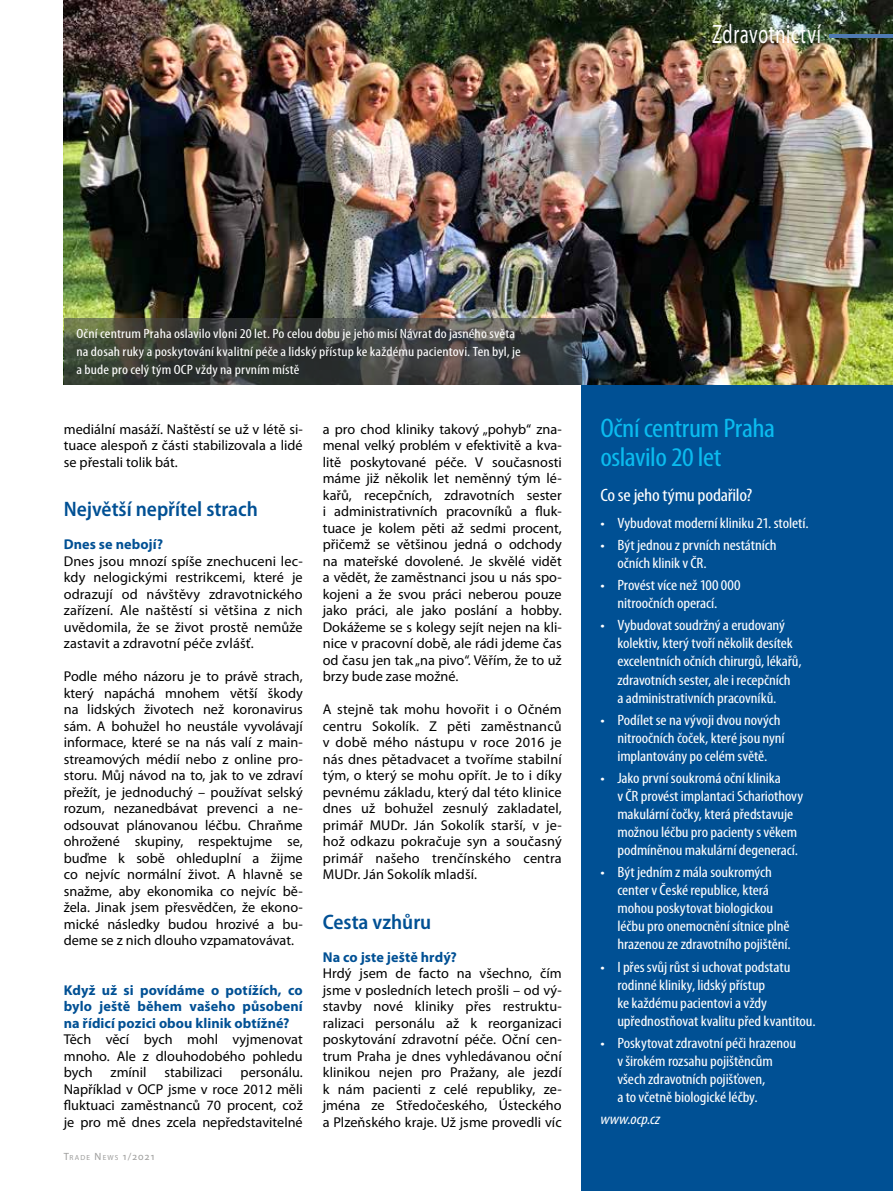
<style>
.page{position:relative;width:893px;height:1191px;background:#fff}
.page>*{position:absolute;margin:0;border:0;box-sizing:border-box;transform-origin:0 0}
.t1{font:condensed 27px/28.5px "Myriad Pro";letter-spacing:-.02em;color:#0bbbef;scale:1.12 1}
.t2{font:27px "Myriad Pro";letter-spacing:.04em;color:#fff;scale:.67 1}
.t3{font:600 semi-condensed 21px "Myriad Pro";color:#005094}
.t4{font:condensed 18px "Myriad Pro";letter-spacing:-.015em;color:#fff;scale:1.12 1}
.t5{font:condensed 15px/18px "Myriad Pro";letter-spacing:-.005em;color:#fff;scale:1.12 1}
.t6{font:italic condensed 15px "Myriad Pro";letter-spacing:.005em;color:#fff;scale:1.12 1}
.t7{font:14.25px/16.5px "Myriad Pro";color:#000;text-align:justify}
.t8{font:700 14.25px/16.5px "Myriad Pro";letter-spacing:.005em;color:#005094;text-align:justify}
.t9{font:condensed 13.5px/18px "Myriad Pro";letter-spacing:.01em;color:#fff;scale:1.15 1}
.t10{font:7.35px "Myriad Pro";letter-spacing:.165em;color:#9d9d9c}
.s1{font-size:10.5px}
</style>
<div class="page">
<div style="left:582px;top:0;width:311px;height:1191px;background:#005094"></div>
<img style="left:64px;top:0;width:829px;height:384px">
<svg style="left:64px;top:318px;width:518px;height:66px;background:#3f423d"></svg>
<hr style="left:829px;top:34px;width:64px;height:3px;background:#4f7ab3">
<h1 class="t2" style="left:712px;top:17px;width:164px">Zdravotnictví</h1>
<p class="t9" style="left:77px;top:324px;width:388px">Oční centrum Praha oslavilo vloni 20 let. Po celou dobu je jeho misí Návrat do jasného světa na dosah ruky a poskytování kvalitní péče a lidský přístup ke každému pacientovi. Ten byl, je a bude pro celý tým OCP vždy na prvním místě</p>
<p class="t7" style="left:64px;top:420px;width:240px">mediální masáží. Naštěstí se už v létě si&shy;tuace alespoň z části stabilizovala a lidé se přestali tolik bát.</p>
<h2 class="t3" style="left:64px;top:496px;width:196px">Největší nepřítel strach</h2>
<p class="t8" style="left:64px;top:535px;width:101px">Dnes se nebojí?</p>
<p class="t7" style="left:64px;top:552px;width:240px">Dnes jsou mnozí spíše znechuceni lec&shy;kdy nelogickými restrikcemi, které je odrazují od návštěvy zdravotnického zařízení. Ale naštěstí si většina z nich uvědomila, že se život prostě nemůže zastavit a zdravotní péče zvlášť.</p>
<p class="t7" style="left:64px;top:668px;width:240px">Podle mého názoru je to právě strach, který napáchá mnohem větší škody na lidských životech než koronavirus sám. A bohužel ho neustále vyvolávají informace, které se na nás valí z main&shy;streamových médií nebo z online pro&shy;storu. Můj návod na to, jak to ve zdraví přežít, je jednoduchý – používat selský rozum, nezanedbávat prevenci a ne&shy;odsouvat plánovanou léčbu. Chraňme ohrožené skupiny, respektujme se, buďme k sobě ohleduplní a žijme co nejvíc normální život. A hlavně se snažme, aby ekonomika co nejvíc bě&shy;žela. Jinak jsem přesvědčen, že ekono&shy;mické následky budou hrozivé a bu&shy;deme se z nich dlouho vzpamatovávat.</p>
<p class="t8" style="left:64px;top:981px;width:240px">Když už si povídáme o potížích, co bylo ještě během vašeho působení na řídicí pozici obou klinik obtížné?</p>
<p class="t7" style="left:64px;top:1031px;width:240px">Těch věcí bych mohl vyjmenovat mnoho. Ale z dlouhodobého pohledu bych</p>
<p class="t7" style="left:64px;top:1064px;width:240px;text-indent:177px">personálu.<br>Například v OCP jsme v roce 2012 měli fluktuaci zaměstnanců 70 procent, což je pro mě dnes zcela nepředstavitelné</p>
<p class="t7" style="left:111px;top:1064px;width:37px">zmínil</p>
<p class="t7" style="left:165px;top:1064px;width:60px">stabilizaci</p>
<p class="t10" style="left:64px;top:1152px;width:92px"><span class="s1">T</span>RADE <span class="s1">N</span>EWS <span class="s1">1/2021</span></p>
<p class="t7" style="left:323px;top:420px;width:240px">a pro chod kliniky takový „pohyb“ zna&shy;menal velký problém v efektivitě a kva&shy;litě poskytované péče. V současnosti máme již několik let neměnný tým lé&shy;kařů, recepčních, zdravotních sester i administrativních pracovníků a fluk&shy;tuace je kolem pěti až sedmi procent, přičemž se většinou jedná o odchody na mateřské dovolené. Je skvělé vidět a vědět, že zaměstnanci jsou u nás spo&shy;kojeni a že svou práci neberou pouze jako práci, ale jako poslání a hobby.<br>Dokážeme se s kolegy sejít nejen na kli&shy;nice v pracovní době, ale rádi jdeme čas od času jen tak „na pivo“. Věřím, že to už brzy bude zase možné.</p>
<p class="t7" style="left:323px;top:701px;width:240px">A stejně tak mohu hovořit i o Očném centru Sokolík. Z pěti zaměstnanců v době mého nástupu v roce 2016 je nás dnes pětadvacet a tvoříme stabilní tým, o který se mohu opřít. Je to i díky pevnému základu, který dal této klinice dnes už bohužel zesnulý zakladatel, primář MUDr. Ján Sokolík starší, v je&shy;hož odkazu pokračuje syn a současný primář našeho trenčínského centra MUDr. Ján Sokolík mladší.</p>
<h2 class="t3" style="left:323px;top:908px;width:110px">Cesta vzhůru</h2>
<p class="t8" style="left:323px;top:948px;width:136px">Na co jste ještě hrdý?</p>
<p class="t7" style="left:323px;top:965px;width:240px">Hrdý jsem de facto na všechno, čím jsme v posledních letech prošli – od vý&shy;stavby nové kliniky přes restruktu&shy;ralizaci personálu až k reorganizaci poskytování zdravotní péče. Oční cen&shy;trum Praha je dnes vyhledávanou oční klinikou nejen pro Pražany, ale jezdí k nám pacienti z celé republiky, ze&shy;jména ze Středočeského, Ústeckého a Plzeňského kraje. Už jsme provedli víc</p>
<h1 class="t1" style="left:600px;top:414px;width:158px">Oční centrum Praha oslavilo 20 let</h1>
<p class="t4" style="left:600px;top:484px;width:137px">Co se jeho týmu podařilo?</p>
<p class="t5" style="left:600px;top:513px;width:187px">• Vybudovat moderní kliniku 21. století.</p>
<p class="t5" style="left:617px;top:536px;width:144px;text-indent:-17px">• Být jednou z prvních nestátních očních klinik v ČR.</p>
<p class="t5" style="left:600px;top:576px;width:127px;text-align:center">• Provést více než 100 000 nitroočních operací.</p>
<p class="t5" style="left:617px;top:616px;width:166px;text-indent:-17px">• Vybudovat soudržný a erudovaný kolektiv, který tvoří několik desítek excelentních očních chirurgů, lékařů, zdravotních sester, ale i recepčních<br>a administrativních pracovníků.</p>
<p class="t5" style="left:617px;top:710px;width:151px;text-indent:-17px">• Podílet se na vývoji dvou nových nitroočních čoček, které jsou nyní implantovány po celém světě.</p>
<p class="t5" style="left:617px;top:769px;width:167px;text-indent:-17px">• Jako první soukromá oční klinika<br>v ČR provést implantaci Schariothovy makulární čočky, která představuje možnou léčbu pro pacienty s věkem podmíněnou makulární degenerací.</p>
<p class="t5" style="left:617px;top:863px;width:156px;text-indent:-17px">• Být jedním z mála soukromých center v České republice, která mohou poskytovat biologickou léčbu pro onemocnění sítnice plně hrazenou ze zdravotního pojištění.</p>
<p class="t5" style="left:617px;top:957px;width:178px;text-indent:-17px">• I přes svůj růst si uchovat podstatu rodinné kliniky, lidský přístup<br>ke každému pacientovi a vždy upřednostňovat kvalitu před kvantitou.</p>
<p class="t5" style="left:617px;top:1033px;width:161px;text-indent:-17px">• Poskytovat zdravotní péči hrazenou v širokém rozsahu pojištěncům všech zdravotních pojišťoven,<br>a to včetně biologické léčby.</p>
<p class="t6" style="left:600px;top:1110px;width:55px">www.ocp.cz</p>
</div>
